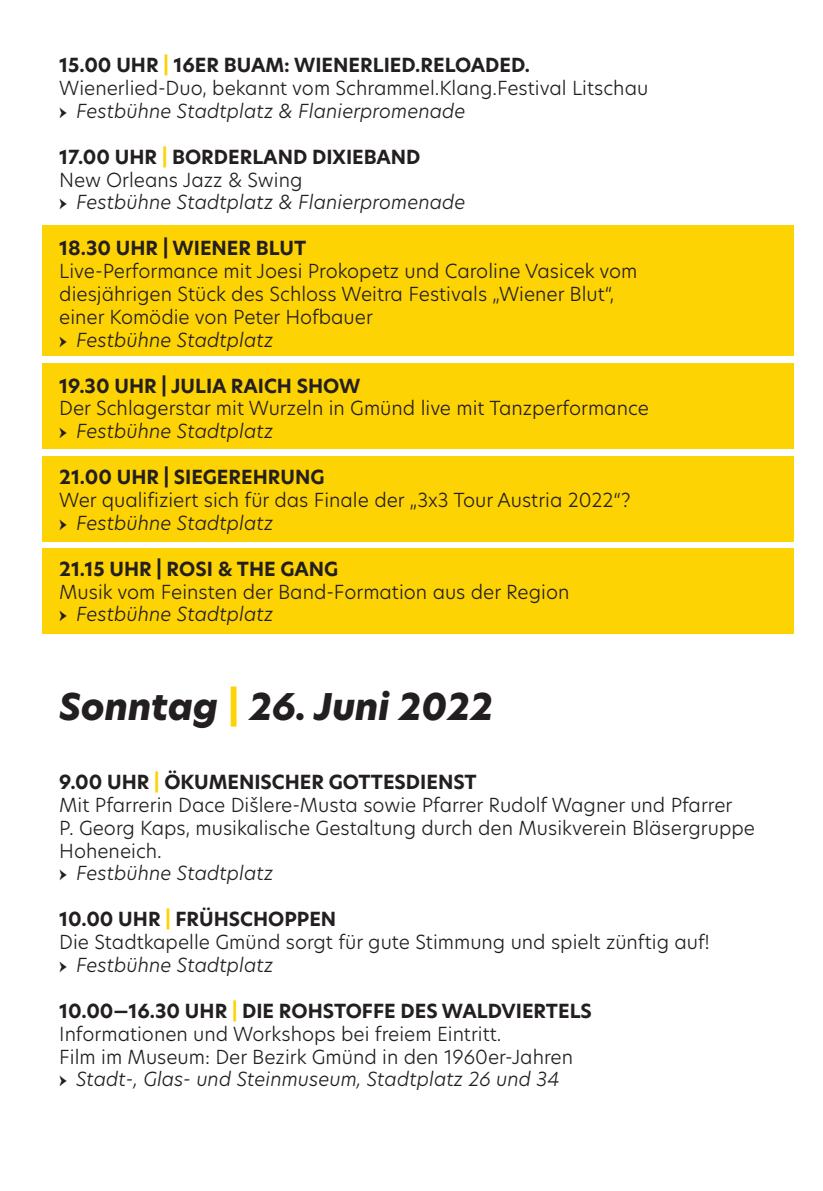
<style>
.page{position:relative;width:823px;height:1191px;background:#fff}
.page>*{position:absolute;margin:0;border:0;box-sizing:border-box;transform-origin:0 0}
.t1{font:italic 800 36.2px "Hero New";color:#231f20}
.t2{font:300 19px/22.8px "Hero New";color:#231f20}
.t3{font:italic 300 19px "Hero New";color:#231f20}
.t4{font:700 19px/22.8px "Hero New";color:#231f20}
.s1{font-weight:700}
.s2{font-weight:700;color:#fed304}
.s3{font-family:"Minion Pro";font-weight:400;font-style:normal}
.s4{color:#fed304}
.s5{font-weight:300}
</style>
<div class="page">
<div style="left:42px;top:363px;width:751px;height:85px;background:#fed304"></div>
<div style="left:42px;top:455px;width:751px;height:86px;background:#fed304"></div>
<div style="left:42px;top:548px;width:751px;height:86px;background:#fed304"></div>
<div style="left:42px;top:225px;width:751px;height:131px;background:#fed304"></div>
<p class="t2" style="left:59px;top:53px;width:590px"><span class="s1">15.00 UHR</span> <span class="s2">|</span> <span class="s1">16ER BUAM: WIENERLIED.RELOADED.<br></span>Wienerlied-Duo, bekannt vom Schrammel.Klang.Festival Litschau</p>
<p class="t3" style="left:59px;top:98px;width:407px"><span class="s3">→</span> Festbühne Stadtplatz &amp; Flanierpromenade</p>
<p class="t4" style="left:59px;top:145px;width:362px">17.00 UHR <span class="s4">|</span> BORDERLAND DIXIEBAND<br><span class="s5">New Orleans Jazz &amp; Swing</span></p>
<p class="t3" style="left:59px;top:189px;width:407px"><span class="s3">→</span> Festbühne Stadtplatz &amp; Flanierpromenade</p>
<p class="t4" style="left:59px;top:237px;width:248px">18.30 UHR | WIENER BLUT</p>
<p class="t2" style="left:59px;top:259px;width:579px">Live-Performance mit Joesi Prokopetz und Caroline Vasicek vom diesjährigen Stück des Schloss Weitra Festivals „Wiener Blut“, einer Komödie von Peter Hofbauer</p>
<p class="t3" style="left:59px;top:327px;width:215px"><span class="s3">→</span> Festbühne Stadtplatz</p>
<p class="t4" style="left:59px;top:374px;width:302px">19.30 UHR | JULIA RAICH SHOW</p>
<p class="t2" style="left:59px;top:396px;width:590px">Der Schlagerstar mit Wurzeln in Gmünd live mit Tanzperformance</p>
<p class="t3" style="left:59px;top:418px;width:215px"><span class="s3">→</span> Festbühne Stadtplatz</p>
<p class="t4" style="left:59px;top:466px;width:266px">21.00 UHR | SIEGEREHRUNG</p>
<p class="t2" style="left:59px;top:488px;width:572px">Wer qualifiziert sich für das Finale der „3x3 Tour Austria 2022“?</p>
<p class="t3" style="left:59px;top:510px;width:215px"><span class="s3">→</span> Festbühne Stadtplatz</p>
<p class="t4" style="left:59px;top:557px;width:280px">21.15 UHR | ROSI &amp; THE GANG</p>
<p class="t2" style="left:59px;top:579px;width:511px">Musik vom Feinsten der Band-Formation aus der Region</p>
<p class="t3" style="left:59px;top:601px;width:215px"><span class="s3">→</span> Festbühne Stadtplatz</p>
<h1 class="t1" style="left:59px;top:682px;width:435px">Sonntag <span class="s4">|</span> 26. Juni 2022</h1>
<p class="t2" style="left:59px;top:770px;width:696px"><span class="s1">9.00 UHR</span> <span class="s2">|</span> <span class="s1">ÖKUMENISCHER GOTTESDIENST<br></span>Mit Pfarrerin Dace Dišlere-Musta sowie Pfarrer Rudolf Wagner und Pfarrer<br>P. Georg Kaps, musikalische Gestaltung durch den Musikverein Bläsergruppe Hoheneich.</p>
<p class="t3" style="left:59px;top:860px;width:215px"><span class="s3">→</span> Festbühne Stadtplatz</p>
<p class="t2" style="left:59px;top:907px;width:651px"><span class="s1">10.00 UHR</span> <span class="s2">|</span> <span class="s1">FRÜHSCHOPPEN<br></span>Die Stadtkapelle Gmünd sorgt für gute Stimmung und spielt zünftig auf!</p>
<p class="t3" style="left:59px;top:952px;width:215px"><span class="s3">→</span> Festbühne Stadtplatz</p>
<p class="t2" style="left:59px;top:999px;width:534px"><span class="s1">10.00—16.30 UHR</span> <span class="s2">|</span> <span class="s1">DIE ROHSTOFFE DES WALDVIERTELS<br></span>Informationen und Workshops bei freiem Eintritt.<br>Film im Museum: Der Bezirk Gmünd in den 1960er-Jahren</p>
<p class="t3" style="left:59px;top:1066px;width:501px"><span class="s3">→</span> Stadt-, Glas- und Steinmuseum, Stadtplatz 26 und 34</p>
</div>
